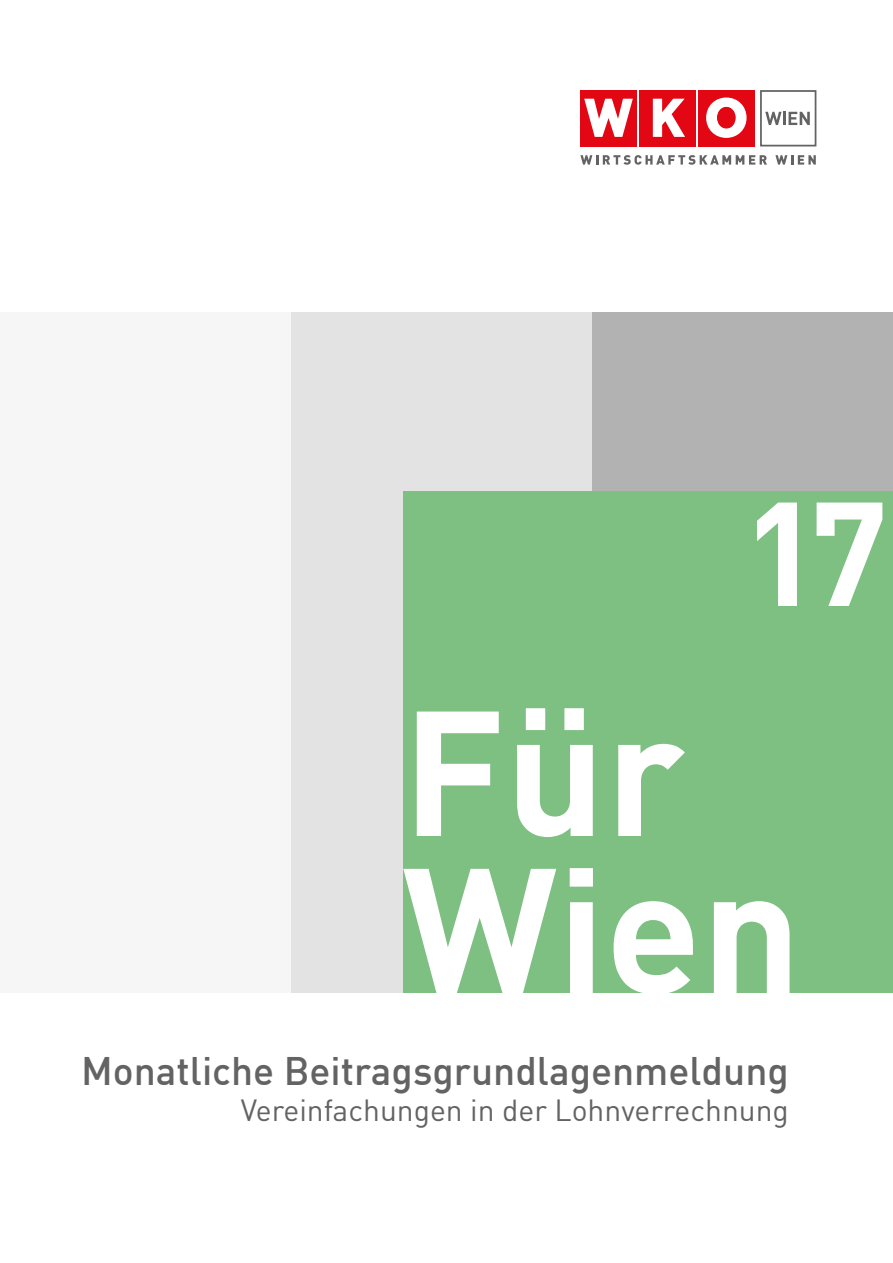
<style>
.page{position:relative;width:893px;height:1263px;background:#fff}
.page>*{position:absolute;margin:0;border:0;box-sizing:border-box;transform-origin:0 0}
.t1{font:700 174.75px/157.4px "DIN";color:#fff}
.t2{font:700 145.35px "DIN";color:#fff}
.t3{font:500 39px "DIN";color:#646363}
.t4{font:30px "DIN";color:#646363}
</style>
<div class="page">
<div style="left:0;top:313px;width:301px;height:680px;background:#f6f6f6"></div>
<div style="left:291px;top:313px;width:301px;height:680px;background:#e3e3e3"></div>
<div style="left:592px;top:313px;width:301px;height:680px;background:#b3b2b2"></div>
<div style="left:698px;top:90px;width:56px;height:56px;background:#e30613"></div>
<div style="left:639px;top:90px;width:56px;height:56px;background:#e30613"></div>
<svg style="left:653px;top:99px;width:32px;height:38px"></svg>
<div style="left:580px;top:90px;width:57px;height:56px;background:#e30613"></div>
<svg style="left:584px;top:99px;width:49px;height:38px"></svg>
<svg style="left:706px;top:97px;width:41px;height:41px"></svg>
<svg style="left:760px;top:90px;width:56px;height:56px"></svg>
<svg style="left:580px;top:155px;width:187px;height:10px"></svg>
<svg style="left:775px;top:155px;width:41px;height:10px"></svg>
<div style="left:404px;top:491px;width:489px;height:502px;background:#7dc082"></div>
<h2 class="t2" style="left:742px;top:458px;width:148px">17</h2>
<h1 class="t1" style="left:402px;top:687px;width:400px">Für<br>Wien</h1>
<p class="t3" style="left:81px;top:1046px;width:709px">Monatliche Beitragsgrundlagenmeldung</p>
<p class="t4" style="left:241px;top:1092px;width:550px">Vereinfachungen in der Lohnverrechnung</p>
</div>
